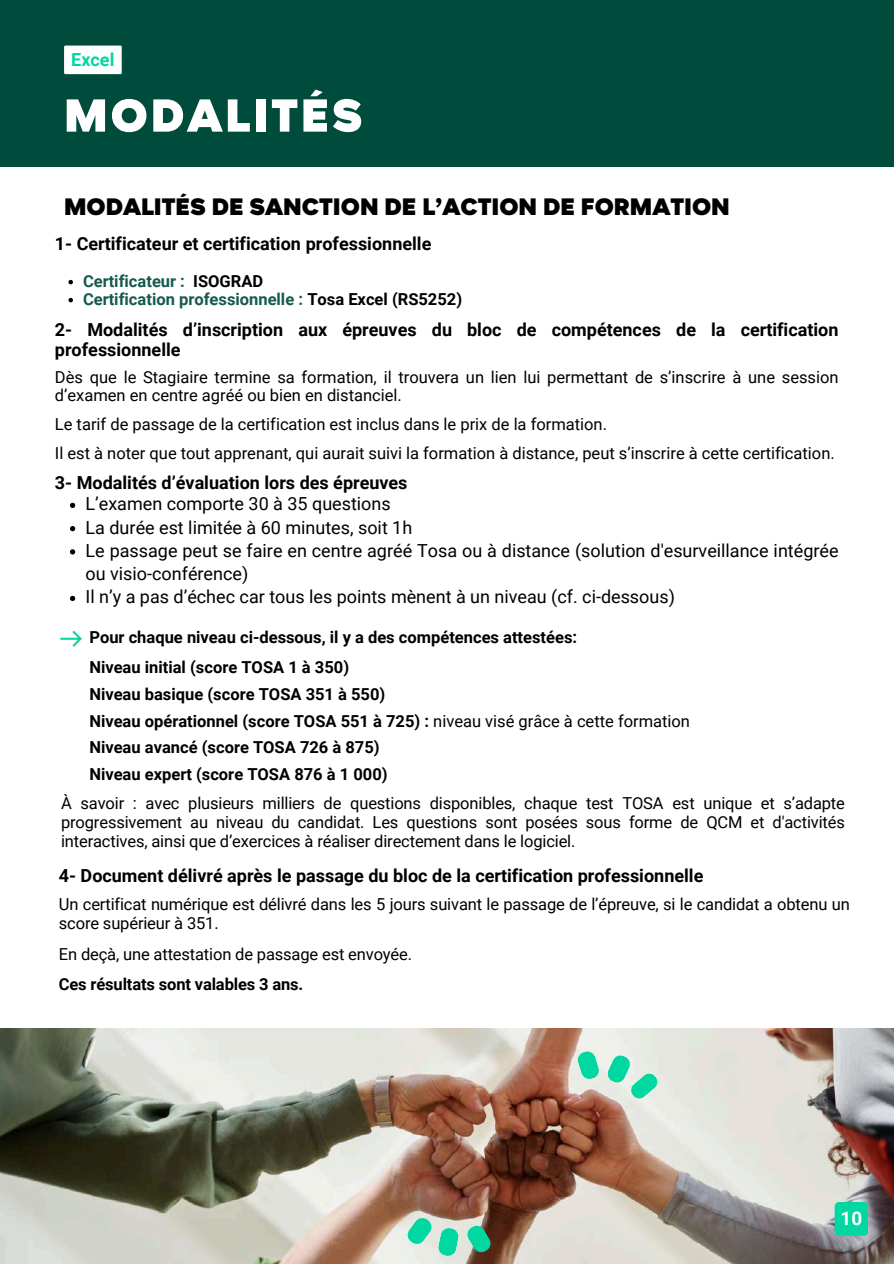
<style>
.page{position:relative;width:894px;height:1264px;background:#fff}
.page>*{position:absolute;margin:0;border:0;box-sizing:border-box;transform-origin:0 0}
.t1{font:900 52.5px "Magenos";letter-spacing:.055em;color:#fff}
.t2{font:900 27px "Magenos";color:#000}
.t3{font:700 18.9px "Roboto";color:#fff}
.t4{font:700 18px/19.5px "Roboto";color:#000}
.t5{font:18px/23.2px "Roboto";color:#000}
.t6{font:700 18px "Roboto";color:#00d7a1}
.t7{font:16.5px/19.2px "Roboto";color:#000}
.t8{font:700 16.5px/26.5px "Roboto";color:#000}
.t9{font:700 16.5px/18px "Roboto";color:#155a4c}
.s1{color:#000}
.s2{font-weight:400}
</style>
<div class="page">
<div style="left:0;top:0;width:893px;height:167px;background:#004c3c"></div>
<div style="left:64px;top:46px;width:58px;height:28px;background:#fff"></div>
<svg style="left:68px;top:280px;width:5px;height:4px"></svg>
<svg style="left:68px;top:298px;width:5px;height:4px"></svg>
<svg style="left:70px;top:503px;width:5px;height:5px"></svg>
<svg style="left:70px;top:526px;width:5px;height:5px"></svg>
<svg style="left:70px;top:549px;width:5px;height:5px"></svg>
<svg style="left:70px;top:596px;width:5px;height:5px"></svg>
<img style="left:0;top:1028px;width:893px;height:235px">
<svg style="left:438px;top:1227px;width:20px;height:29px"></svg>
<svg style="left:607px;top:1055px;width:51px;height:44px;background:#92e4cc"></svg>
<svg style="left:407px;top:1217px;width:24px;height:27px"></svg>
<svg style="left:577px;top:1051px;width:22px;height:28px"></svg>
<svg style="left:467px;top:1225px;width:23px;height:27px"></svg>
<div style="left:834px;top:1201px;width:33px;height:34px;background:#00d7a1;border-radius:4px"></div>
<svg style="left:60px;top:630px;width:22px;height:17px"></svg>
<p class="t6" style="left:71px;top:49px;width:45px">Excel</p>
<h1 class="t1" style="left:64px;top:88px;width:300px">MODALITÉS</h1>
<h2 class="t2" style="left:64px;top:192px;width:667px">MODALITÉS DE SANCTION DE L’ACTION DE FORMATION</h2>
<p class="t4" style="left:55px;top:234px;width:378px">1- Certificateur et certification professionnelle</p>
<p class="t9" style="left:83px;top:272px;width:380px">Certificateur : <span class="s1">ISOGRAD<br></span>Certification professionnelle : <span class="s1">Tosa Excel (RS5252)</span></p>
<p class="t4" style="left:55px;top:320px;width:784px">2- Modalités d’inscription aux épreuves du bloc de compétences de la certification professionnelle</p>
<p class="t7" style="left:55px;top:368px;width:785px;line-height:18px">Dès que le Stagiaire termine sa formation, il trouvera un lien lui permettant de s’inscrire à une session d’examen en centre agréé ou bien en distanciel.</p>
<p class="t7" style="left:55px;top:409px;width:781px;line-height:29.2px">Le tarif de passage de la certification est inclus dans le prix de la formation.<br>Il est à noter que tout apprenant, qui aurait suivi la formation à distance, peut s’inscrire à cette certification.</p>
<p class="t4" style="left:55px;top:473px;width:354px">3- Modalités d’évaluation lors des épreuves</p>
<p class="t5" style="left:86px;top:492px;width:754px">L’examen comporte 30 à 35 questions<br>La durée est limitée à 60 minutes, soit 1h<br>Le passage peut se faire en centre agréé Tosa ou à distance (solution d'esurveillance intégrée ou visio-conférence)<br>Il n’y a pas d’échec car tous les points mènent à un niveau (cf. ci-dessous)</p>
<p class="t8" style="left:89px;top:623px;width:489px;line-height:30px">Pour chaque niveau ci-dessous, il y a des compétences attestées:<br>Niveau initial (score TOSA 1 à 350)</p>
<p class="t8" style="left:89px;top:681px;width:602px">Niveau basique (score TOSA 351 à 550)<br>Niveau opérationnel (score TOSA 551 à 725) : <span class="s2">niveau visé grâce à cette formation </span>Niveau avancé (score TOSA 726 à 875)<br>Niveau expert (score TOSA 876 à 1 000)</p>
<p class="t7" style="left:61px;top:793px;width:785px;text-align:justify">À savoir : avec plusieurs milliers de questions disponibles, chaque test TOSA est unique et s’adapte progressivement au niveau du candidat. Les questions sont posées sous forme de QCM et d'activités interactives, ainsi que d’exercices à réaliser directement dans le logiciel.</p>
<p class="t4" style="left:59px;top:866px;width:646px">4- Document délivré après le passage du bloc de la certification professionnelle</p>
<p class="t7" style="left:59px;top:894px;width:792px">Un certificat numérique est délivré dans les 5 jours suivant le passage de l’épreuve, si le candidat a obtenu un score supérieur à 351.</p>
<p class="t7" style="left:59px;top:944px;width:354px">En deçà, une attestation de passage est envoyée.</p>
<p class="t8" style="left:59px;top:970px;width:246px">Ces résultats sont valables 3 ans.</p>
<p class="t3" style="left:840px;top:1207px;width:23px">10</p>
</div>
